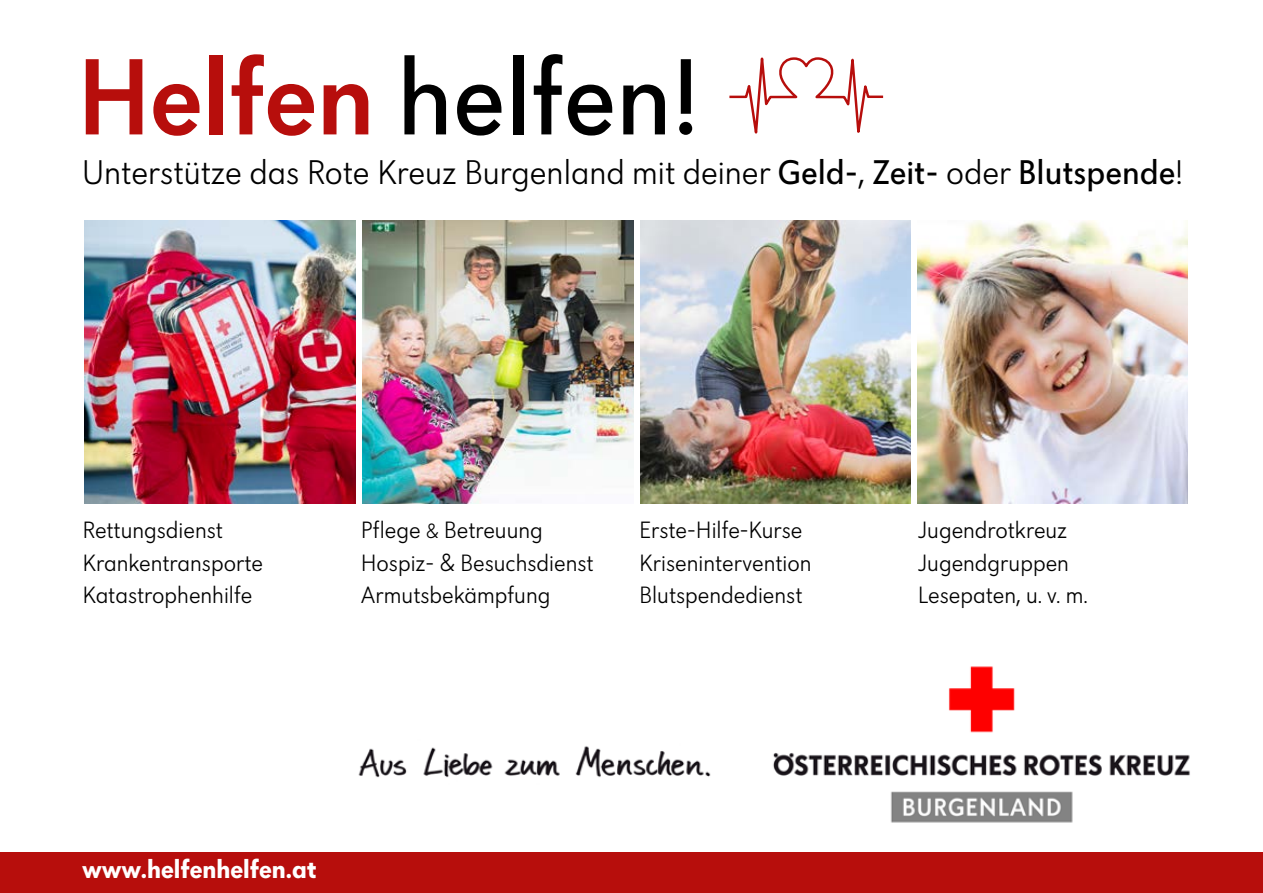
<style>
.page{position:relative;width:1263px;height:893px;background:#fff}
.page>*{position:absolute;margin:0;border:0;box-sizing:border-box;transform-origin:0 0}
.t1{font:112.05px "Dunant";letter-spacing:-.005em;color:#000}
.t2{font:300 35.4px "Dunant";color:#000}
.t3{font:700 27px "Dunant";color:#fff}
.t4{font:300 24.45px/32.5px "Dunant";color:#000}
.s1{font-weight:500;color:#b70e0c}
.s2{font-weight:400}
.s3{font-size:20.4px}
</style>
<div class="page">
<img style="left:328px;top:666px;width:893px;height:187px">
<img style="left:362px;top:220px;width:271px;height:283px">
<img style="left:84px;top:220px;width:272px;height:283px">
<img style="left:640px;top:220px;width:271px;height:283px">
<img style="left:917px;top:220px;width:270px;height:283px">
<svg style="left:729px;top:57px;width:155px;height:77px"></svg>
<div style="left:0;top:853px;width:1263px;height:40px;background:#b70e0c"></div>
<h1 class="t1" style="left:77px;top:35px;width:624px"><span class="s1">Helfen</span> helfen!</h1>
<h2 class="t2" style="left:82px;top:154px;width:1102px">Unterstütze das Rote Kreuz Burgenland mit deiner <span class="s2">Geld-</span>, <span class="s2">Zeit-</span> oder <span class="s2">Blutspende</span>!</h2>
<p class="t4" style="left:82px;top:514px;width:182px">Rettungsdienst<br>Krankentransporte<br>Katastrophenhilfe</p>
<p class="t4" style="left:361px;top:514px;width:234px">Pflege <span class="s3">&amp;</span> Betreuung<br>Hospiz- &amp; Besuchsdienst<br>Armutsbekämpfung</p>
<p class="t4" style="left:639px;top:514px;width:174px">Erste-Hilfe-Kurse<br>Krisenintervention<br>Blutspendedienst</p>
<p class="t4" style="left:918px;top:514px;width:172px">Jugendrotkreuz<br>Jugendgruppen<br>Lesepaten, u. v. m.</p>
<p class="t3" style="left:82px;top:853px;width:236px">www.helfenhelfen.at</p>
</div>
